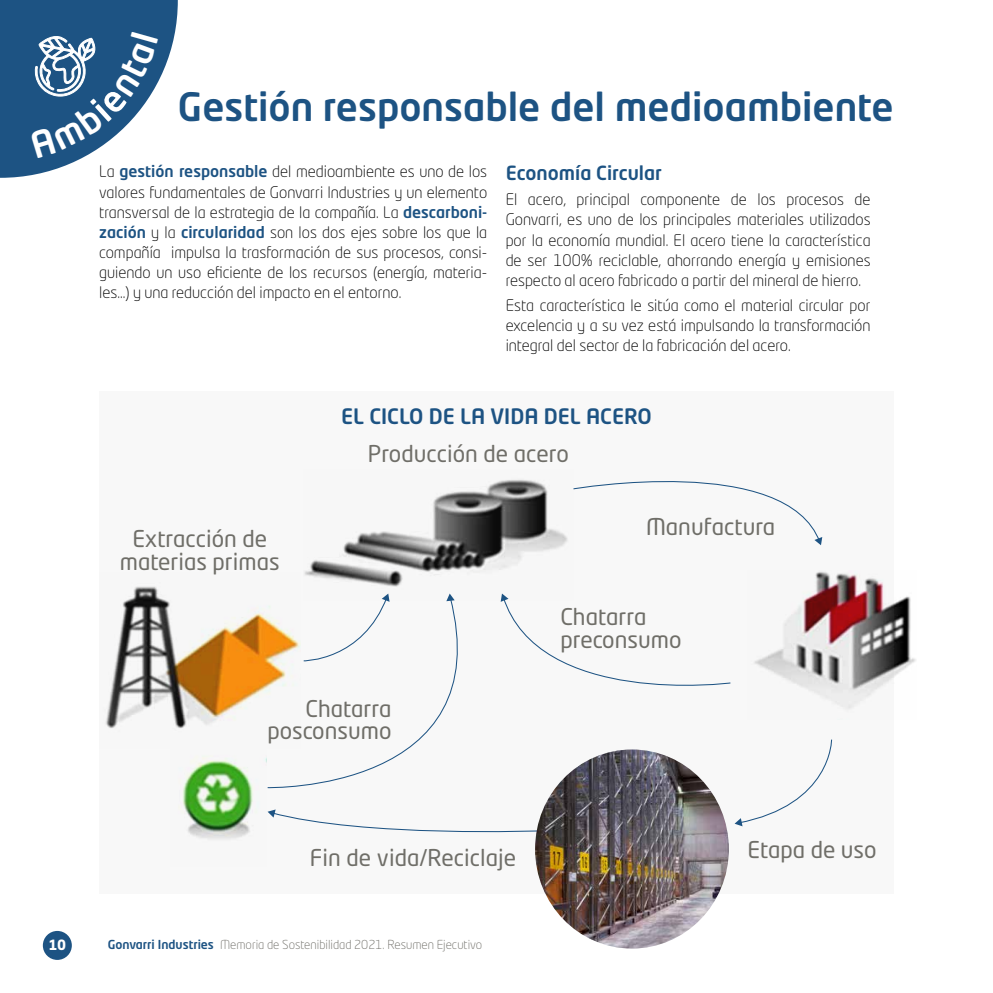
<style>
.page{position:relative;width:993px;height:993px;background:#fff}
.page>*{position:absolute;margin:0;border:0;box-sizing:border-box;transform-origin:0 0}
.t1{font:500 38.68px "Neo Tech Std";color:#1d5383}
.t2{font:22.75px/22.8px "Neo Tech Std";color:#6f6e68;text-align:right}
.t3{font:500 21px "Neo Tech Std";color:#1d5383}
.t4{font:500 19.25px "Neo Tech Std";color:#1d5383}
.t5{font:300 15.75px/20.1px "Neo Tech Std";color:#000;text-align:justify}
.t6{font:700 14px "Neo Tech Std";color:#fff}
.t7{font:300 12.25px "Neo Tech Std";color:#6f6e68}
.s1{font-weight:500;color:#1d5383}
</style>
<div class="page">
<img style="left:893px;top:596px;width:23px;height:88px">
<svg style="left:104px;top:478px;width:789px;height:384px"></svg>
<svg style="left:302px;top:593px;width:87px;height:2px"></svg>
<svg style="left:266px;top:595px;width:234px;height:197px"></svg>
<svg style="left:446px;top:593px;width:8px;height:8px"></svg>
<svg style="left:572px;top:478px;width:250px;height:67px"></svg>
<svg style="left:734px;top:738px;width:98px;height:88px"></svg>
<svg style="left:267px;top:809px;width:268px;height:28px"></svg>
<svg style="left:500px;top:593px;width:231px;height:114px"></svg>
<img style="left:535px;top:749px;width:193px;height:199px">
<div style="left:43px;top:930px;width:29px;height:29px;background:#1d5383;border-radius:50%"></div>
<svg style="left:0;top:0;width:178px;height:178px"></svg>
<h1 class="t1" style="left:178px;top:82px;width:717px">Gestión responsable del medioambiente</h1>
<p class="t5" style="left:99px;top:161px;width:389px">La <span class="s1">gestión responsable</span> del medioambiente es uno de los valores fundamentales de Gonvarri Industries y un elemento transversal de la estrategia de la compañía. La <span class="s1">descarboni&shy;zación</span> y la <span class="s1">circularidad</span> son los dos ejes sobre los que la compañía impulsa la trasformación de sus procesos, consi&shy;guiendo un uso eficiente de los recursos (energía, materia&shy;les…) y una reducción del impacto en el entorno.</p>
<p class="t4" style="left:505px;top:161px;width:158px">Economía Circular</p>
<p class="t5" style="left:505px;top:189px;width:366px">El acero, principal componente de los procesos de Gonvarri, es uno de los principales materiales utilizados por la economía mundial. El acero tiene la característica de ser 100% reciclable, ahorrando energía y emisiones respecto al acero fabricado a partir del mineral de hierro.</p>
<p class="t5" style="left:505px;top:295px;width:366px">Esta característica le sitúa como el material circular por excelencia y a su vez está impulsando la transformación integral del sector de la fabricación del acero.</p>
<h3 class="t3" style="left:341px;top:402px;width:312px">EL CICLO DE LA VIDA DEL ACERO</h3>
<h2 class="t2" style="left:120px;top:527px;width:161px;text-align:center">Extracción de materias primas</h2>
<h2 class="t2" style="left:368px;top:442px;width:202px">Producción de acero</h2>
<h2 class="t2" style="left:645px;top:514px;width:131px">Manufactura</h2>
<h2 class="t2" style="left:560px;top:604px;width:122px;text-align:left">Chatarra preconsumo</h2>
<h2 class="t2" style="left:267px;top:696px;width:125px">Chatarra posconsumo</h2>
<h2 class="t2" style="left:310px;top:846px;width:207px">Fin de vida/Reciclaje</h2>
<p class="t6" style="left:48px;top:935px;width:19px">10</p>
<p class="t7" style="left:108px;top:936px;width:376px"><span class="s1">Gonvarri Industries</span> Memoria de Sostenibilidad 2021. Resumen Ejecutivo</p>
<h2 class="t2" style="left:747px;top:837px;width:131px">Etapa de uso</h2>
</div>
